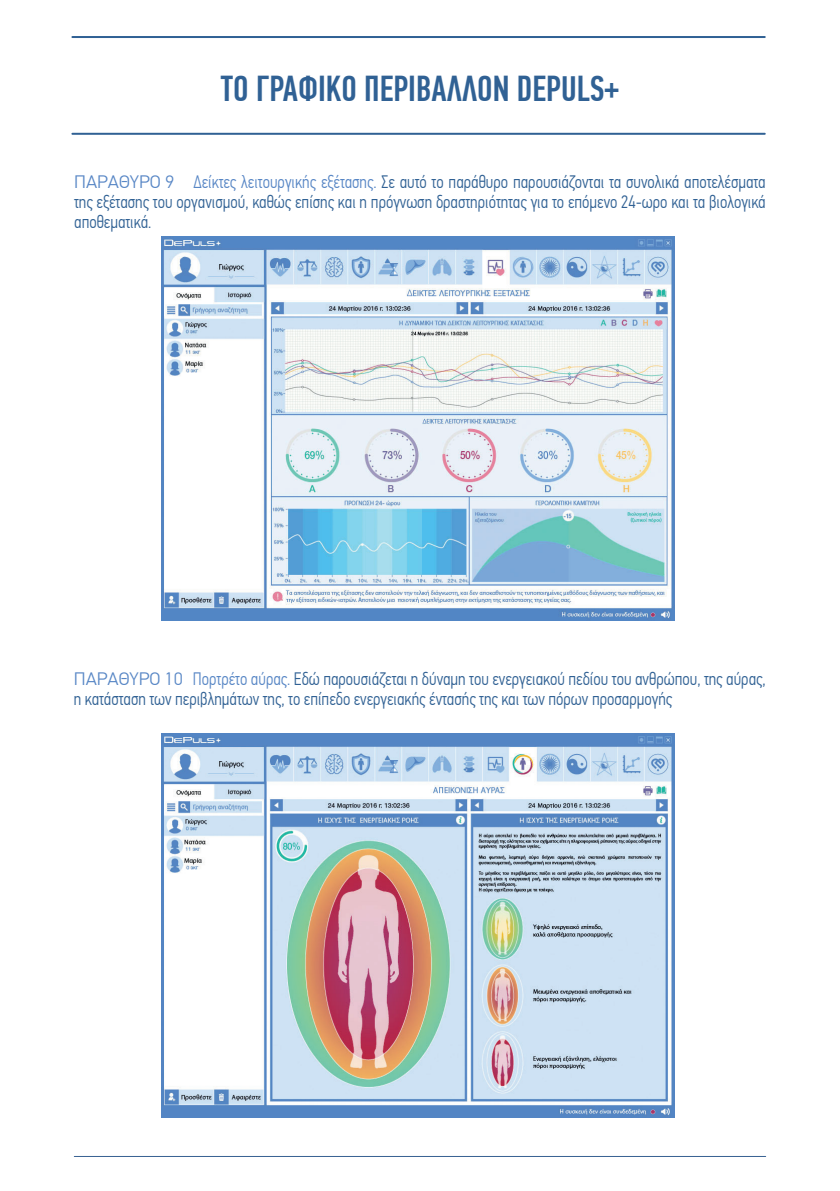
<style>
.page{position:relative;width:840px;height:1191px;background:#fff}
.page>*{position:absolute;margin:0;border:0;box-sizing:border-box;transform-origin:0 0}
.t1{font:500 36px "PF Din Text Comp Pro";color:#306194}
.текст{font:300 18px/20px "PF Din Text Cond Pro";color:#306194;text-align:justify;scale:.95 1}
.текст-2{font:300 18px "PF Din Text Pro";color:#5786c5;scale:1.05 1}
.s1{color:#5786c5}
</style>
<div class="page">
<hr style="left:74px;top:1156px;width:691px;height:1px;background:#376092">
<img style="left:162px;top:236px;width:512px;height:384px">
<img style="left:162px;top:733px;width:512px;height:384px">
<hr style="left:72px;top:133px;width:692px;height:2px;background:#306194">
<hr style="left:72px;top:36px;width:692px;height:2px;background:#306194">
<p class="t1" style="left:221px;top:67px;width:399px">ΤΟ ΓΡΑΦΙΚΟ ΠΕΡΙΒΑΛΛΟΝ DEPULS+</p>
<p class="текст" style="left:74px;top:172px;width:729px;text-indent:119px"><span class="s1">Δείκτες λειτουργικής εξέτασης.</span> Σε αυτό το παράθυρο παρουσιάζονται τα συνολικά αποτελέσματα της εξέτασης του οργανισμού, καθώς επίσης και η πρόγνωση δραστηριότητας για το επόμενο 24-ωρο και τα βιολογικά αποθεματικά.</p>
<p class="текст-2" style="left:74px;top:171px;width:97px">ΠΑΡΑΘΥΡΟ 9</p>
<p class="текст" style="left:74px;top:669px;width:729px;text-indent:119px"><span class="s1">Πορτρέτο αύρας.</span> Εδώ παρουσιάζεται η δύναμη του ενεργειακού πεδίου του ανθρώπου, της αύρας, η κατάσταση των περιβλημάτων της, το επίπεδο ενεργειακής έντασής της και των πόρων προσαρμογής</p>
<p class="текст-2" style="left:74px;top:669px;width:105px">ΠΑΡΑΘΥΡΟ 10</p>
</div>
